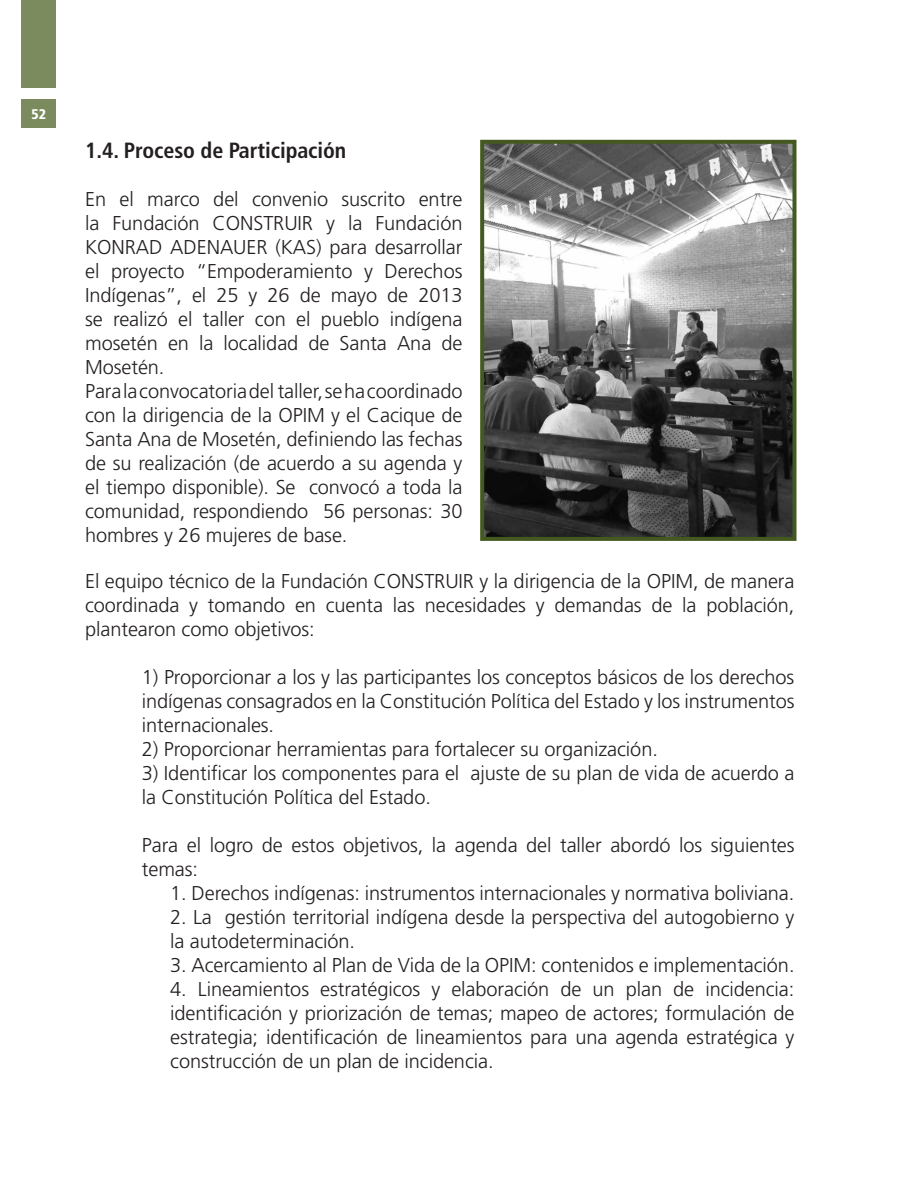
<style>
.page{position:relative;width:908px;height:1191px;background:#fff}
.page>*{position:absolute;margin:0;border:0;box-sizing:border-box;transform-origin:0 0}
.t1{font:700 condensed 22px "Frutiger LT Std";letter-spacing:-.005em;color:#231f20}
.t2{font:300 20px/24px "Frutiger LT Std";letter-spacing:-.005em;color:#231f20}
.t3{font:900 condensed 14px "Frutiger LT Std";color:#fff}
</style>
<div class="page">
<div style="left:22px;top:0;width:34px;height:88px;background:#7b8b5d"></div>
<div style="left:22px;top:100px;width:34px;height:28px;background:#7b8b5d"></div>
<img style="left:485px;top:145px;width:306px;height:391px">
<div style="left:480px;top:140px;width:316px;height:401px;border:4px solid #44591f"></div>
<p class="t3" style="left:31px;top:106px;width:16px">52</p>
<p class="t1" style="left:85px;top:138px;width:262px">1.4. Proceso de Participación</p>
<p class="t2" style="left:85px;top:188px;width:379px">En el marco del convenio suscrito entre la Fundación CONSTRUIR y la Fundación KONRAD ADENAUER (KAS) para desarrollar el proyecto “Empoderamiento y Derechos Indígenas”, el 25 y 26 de mayo de 2013 se realizó el taller con el pueblo indígena mosetén en la localidad de Santa Ana de Mosetén.<br>Para la convocatoria del taller, se ha coordinado con la dirigencia de la OPIM y el Cacique de Santa Ana de Mosetén, definiendo las fechas de su realización (de acuerdo a su agenda y el tiempo disponible). Se convocó a toda la comunidad, respondiendo 56 personas: 30 hombres y 26 mujeres de base.</p>
<p class="t2" style="left:85px;top:569px;width:710px;text-align:justify">El equipo técnico de la Fundación CONSTRUIR y la dirigencia de la OPIM, de manera coordinada y tomando en cuenta las necesidades y demandas de la población, plantearon como objetivos:</p>
<p class="t2" style="left:142px;top:665px;width:653px;text-align:justify">1) Proporcionar a los y las participantes los conceptos básicos de los derechos indígenas consagrados en la Constitución Política del Estado y los instrumentos internacionales.</p>
<p class="t2" style="left:142px;top:737px;width:517px">2) Proporcionar herramientas para fortalecer su organización.</p>
<p class="t2" style="left:142px;top:761px;width:654px">3) Identificar los componentes para el ajuste de su plan de vida de acuerdo a la Constitución Política del Estado.</p>
<p class="t2" style="left:142px;top:833px;width:654px">Para el logro de estos objetivos, la agenda del taller abordó los siguientes temas:</p>
<p class="t2" style="left:170px;top:881px;width:625px">1. Derechos indígenas: instrumentos internacionales y normativa boliviana.</p>
<p class="t2" style="left:170px;top:905px;width:625px">2. La gestión territorial indígena desde la perspectiva del autogobierno y la autodeterminación.</p>
<p class="t2" style="left:170px;top:953px;width:625px">3. Acercamiento al Plan de Vida de la OPIM: contenidos e implementación.</p>
<p class="t2" style="left:170px;top:977px;width:625px;text-align:justify">4. Lineamientos estratégicos y elaboración de un plan de incidencia: identificación y priorización de temas; mapeo de actores; formulación de estrategia; identificación de lineamientos para una agenda estratégica y construcción de un plan de incidencia.</p>
</div>
